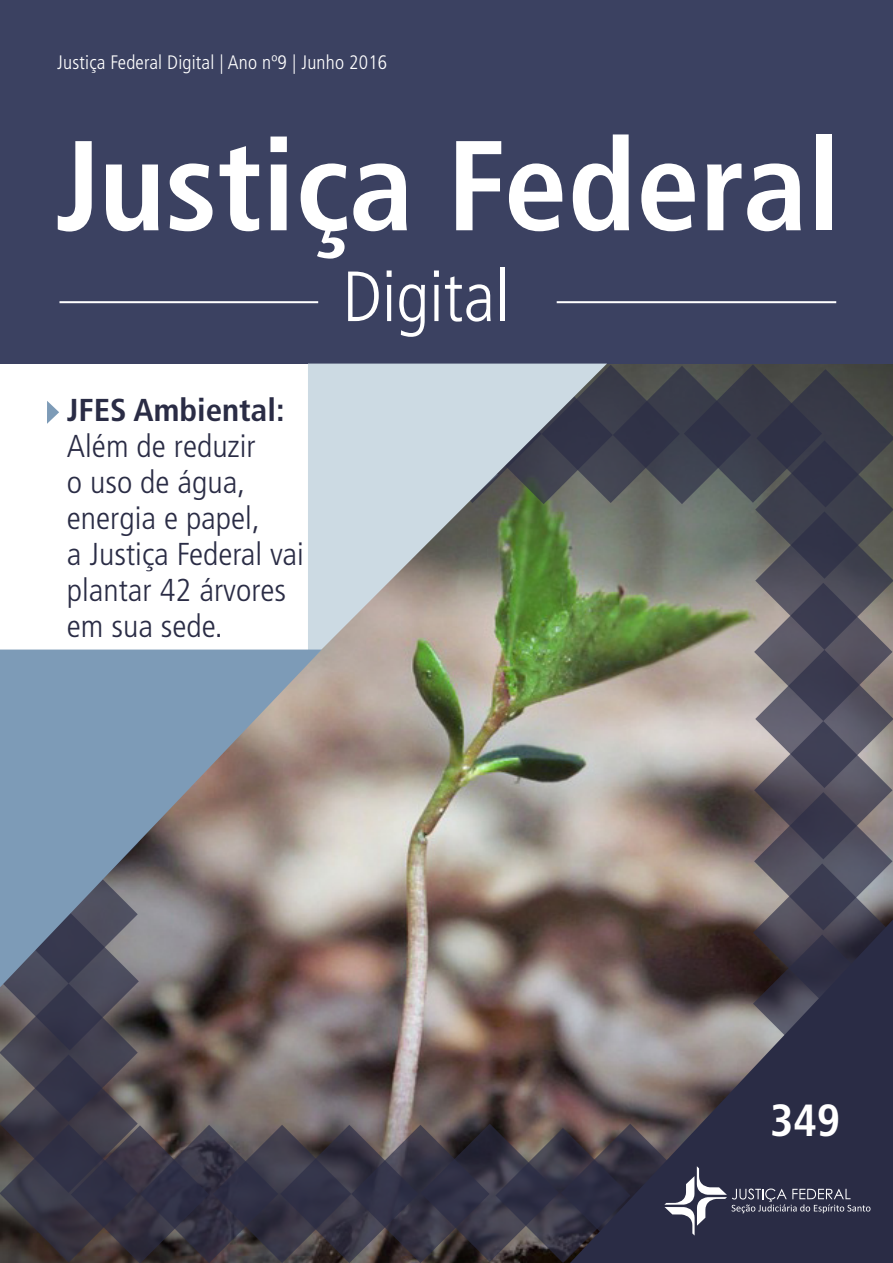
<style>
.page{position:relative;width:893px;height:1263px;background:#fff}
.page>*{position:absolute;margin:0;border:0;box-sizing:border-box;transform-origin:0 0}
.t1{font:condensed 127.65px "Frutiger 67 Bold";color:#fff}
.t2{font:condensed 70.95px "Frutiger 47 Light";color:#fff}
.t3{font:condensed 45px "Frutiger 67 Bold";color:#fff}
.t4{font:condensed 31.65px/36px "Frutiger 47 Light";color:#2a2c45;scale:1.04 1}
.t5{font:condensed 31.65px/36px "Frutiger 67 Bold";color:#2a2c45;scale:1.04 1}
.t6{font:condensed 19.5px "Frutiger 47 Light";letter-spacing:.01em;color:#fff}
.s1{font-family:"Frutiger 47 Light"}
</style>
<div class="page">
<div style="left:0;top:0;width:893px;height:364px;background:#3b4161"></div>
<hr style="left:59px;top:301px;width:259px;height:2px;background:#fff">
<hr style="left:557px;top:301px;width:279px;height:2px;background:#fff">
<img style="left:0;top:364px;width:893px;height:899px">
<p class="t6" style="left:57px;top:51px;width:331px">Justiça Federal Digital | Ano nº9 | Junho 2016</p>
<p class="t1" style="left:55px;top:110px;width:787px">Justiça Federal</p>
<p class="t2" style="left:342px;top:256px;width:168px">Digital</p>
<p class="t5" style="left:67px;top:392px;width:211px">JFES Ambiental:<br><span class="s1">Além de reduzir</span></p>
<p class="t4" style="left:67px;top:464px;width:173px">o uso de água,</p>
<p class="t4" style="left:67px;top:500px;width:187px">energia e papel,</p>
<p class="t4" style="left:67px;top:536px;width:229px">a Justiça Federal vai plantar 42 árvores em sua sede.</p>
<p class="t3" style="left:770px;top:1094px;width:72px">349</p>
</div>
